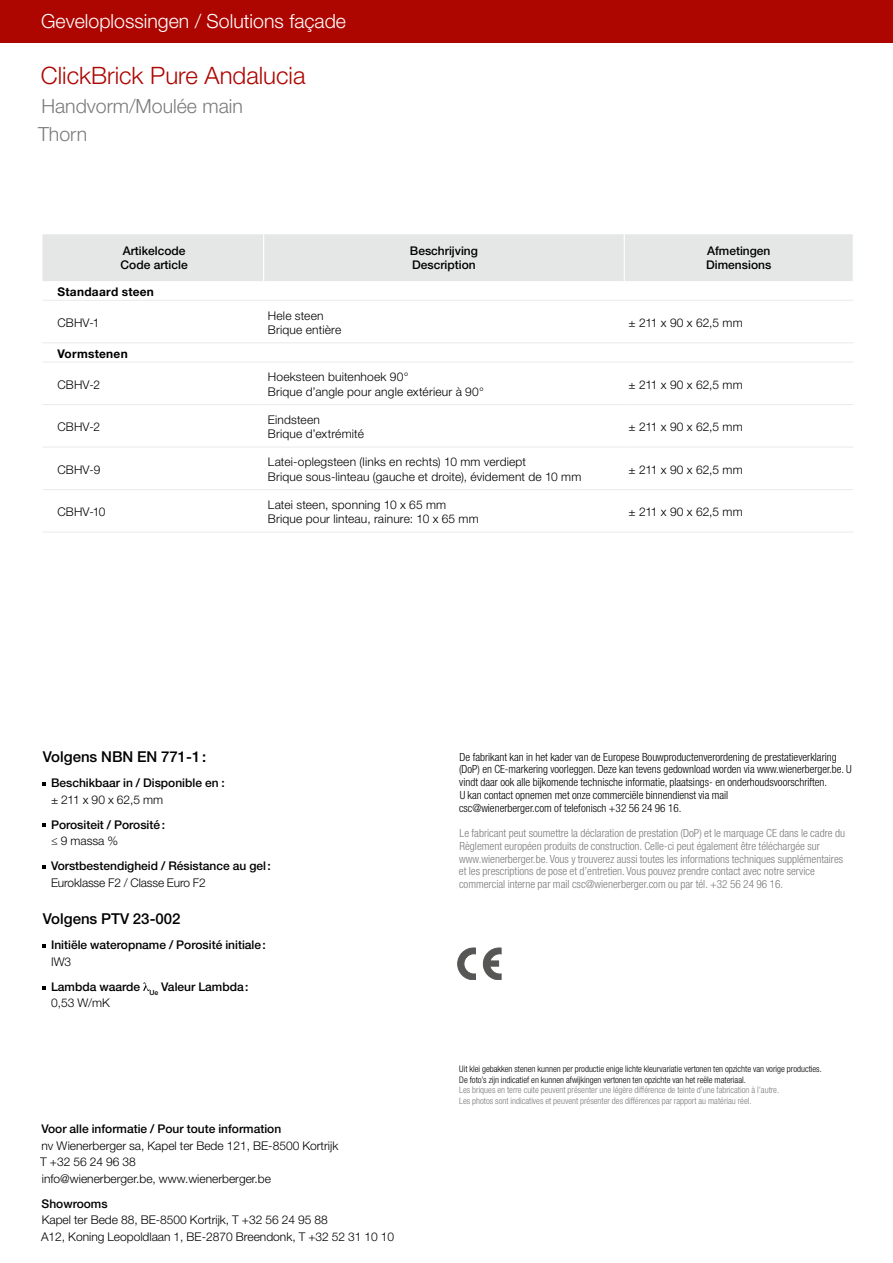
<style>
.page{position:relative;width:893px;height:1263px;background:#fff}
.page>*{position:absolute;margin:0;border:0;box-sizing:border-box;transform-origin:0 0}
.t1{font:300 24px "Helvetica Neue LT Std";color:#ad0600}
.t2{font:300 19.5px "Helvetica Neue LT Std";color:#fff}
.t3{font:300 19.5px/28.5px "Helvetica Neue LT Std";color:#7a7b7a}
.t4{font:500 15px "Helvetica Neue LT Std";color:#000}
.t5{font:300 12px/14.4px "Helvetica Neue LT Std";letter-spacing:.005em;color:#000}
.t6{font:500 12px/14.4px "Helvetica Neue LT Std";color:#000}
.t7{font:700 12px "Helvetica Neue LT Std";letter-spacing:.025em;color:#000}
.t8{font:300 condensed 11.25px/12.8px "Helvetica Neue LT Std";color:#7a7b7a}
.t9{font:300 condensed 11.25px/12.8px "Helvetica Neue LT Std";color:#000}
.t10{font:300 condensed 9px/10.5px "Helvetica Neue LT Std";color:#000}
.t11{font:300 condensed 9px/10.5px "Helvetica Neue LT Std";color:#7a7b7a}
.s1{font-weight:300}
</style>
<div class="page">
<div style="left:0;top:0;width:893px;height:43px;background:#ad0600"></div>
<div style="left:43px;top:234px;width:810px;height:47px;background:#e5e6e6"></div>
<hr style="left:263px;top:234px;width:1px;height:47px;background:#fff">
<hr style="left:624px;top:234px;width:1px;height:47px;background:#fff">
<hr style="left:43px;top:300px;width:221px;height:1px;background:#ececec">
<hr style="left:43px;top:342px;width:221px;height:1px;background:#ececec">
<hr style="left:264px;top:342px;width:360px;height:1px;background:#ececec">
<hr style="left:624px;top:342px;width:229px;height:1px;background:#ececec">
<hr style="left:43px;top:361px;width:221px;height:2px;background:#ececec">
<hr style="left:264px;top:361px;width:360px;height:2px;background:#ececec">
<hr style="left:624px;top:361px;width:229px;height:2px;background:#ececec">
<hr style="left:43px;top:404px;width:221px;height:1px;background:#ececec">
<hr style="left:264px;top:404px;width:360px;height:1px;background:#ececec">
<hr style="left:624px;top:404px;width:229px;height:1px;background:#ececec">
<hr style="left:43px;top:446px;width:221px;height:2px;background:#ececec">
<hr style="left:264px;top:446px;width:360px;height:2px;background:#ececec">
<hr style="left:624px;top:446px;width:229px;height:2px;background:#ececec">
<hr style="left:43px;top:489px;width:221px;height:1px;background:#ececec">
<hr style="left:264px;top:489px;width:360px;height:1px;background:#ececec">
<hr style="left:624px;top:489px;width:229px;height:1px;background:#ececec">
<hr style="left:43px;top:531px;width:221px;height:2px;background:#ececec">
<hr style="left:264px;top:531px;width:360px;height:2px;background:#ececec">
<hr style="left:624px;top:531px;width:229px;height:2px;background:#ececec">
<hr style="left:264px;top:300px;width:360px;height:1px;background:#ececec">
<hr style="left:624px;top:300px;width:229px;height:1px;background:#ececec">
<svg style="left:43px;top:782px;width:3px;height:4px"></svg>
<svg style="left:43px;top:865px;width:3px;height:4px"></svg>
<svg style="left:43px;top:944px;width:3px;height:4px"></svg>
<svg style="left:143px;top:982px;width:6px;height:9px"></svg>
<svg style="left:458px;top:948px;width:18px;height:32px"></svg>
<svg style="left:483px;top:948px;width:18px;height:32px"></svg>
<div style="left:488px;top:961px;width:11px;height:5px;background:#565655"></div>
<h2 class="t2" style="left:41px;top:9px;width:306px">Geveloplossingen / Solutions façade</h2>
<h1 class="t1" style="left:41px;top:61px;width:266px">ClickBrick Pure Andalucia</h1>
<h2 class="t3" style="left:38px;top:91px;width:206px">Handvorm/Moulée main<br>Thorn</h2>
<p class="t6" style="left:121px;top:243px;width:69px">Artikelcode<br>Code article</p>
<p class="t6" style="left:410px;top:243px;width:70px">Beschrijving<br>Description</p>
<p class="t6" style="left:706px;top:243px;width:66px">Afmetingen<br>Dimensions</p>
<p class="t7" style="left:57px;top:284px;width:98px">Standaard steen</p>
<p class="t5" style="left:57px;top:315px;width:43px">CBHV-1</p>
<p class="t5" style="left:268px;top:308px;width:75px">Hele steen<br>Brique entière</p>
<p class="t5" style="left:628px;top:315px;width:116px">± 211 x 90 x 62,5 mm</p>
<p class="t7" style="left:57px;top:346px;width:72px">Vormstenen</p>
<p class="t5" style="left:57px;top:377px;width:44px">CBHV-2</p>
<p class="t5" style="left:268px;top:370px;width:217px">Hoeksteen buitenhoek 90°<br>Brique d’angle pour angle extérieur à 90°</p>
<p class="t5" style="left:628px;top:377px;width:116px">± 211 x 90 x 62,5 mm</p>
<p class="t5" style="left:57px;top:419px;width:44px">CBHV-2</p>
<p class="t5" style="left:268px;top:412px;width:98px">Eindsteen<br>Brique d’extrémité</p>
<p class="t5" style="left:628px;top:419px;width:116px">± 211 x 90 x 62,5 mm</p>
<p class="t5" style="left:57px;top:462px;width:45px">CBHV-9</p>
<p class="t5" style="left:268px;top:455px;width:315px">Latei-oplegsteen (links en rechts) 10 mm verdiept<br>Brique sous-linteau (gauche et droite), évidement de 10 mm</p>
<p class="t5" style="left:628px;top:462px;width:116px">± 211 x 90 x 62,5 mm</p>
<p class="t5" style="left:57px;top:504px;width:50px">CBHV-10</p>
<p class="t5" style="left:268px;top:497px;width:212px">Latei steen, sponning 10 x 65 mm<br>Brique pour linteau, rainure: 10 x 65 mm</p>
<p class="t5" style="left:628px;top:504px;width:116px">± 211 x 90 x 62,5 mm</p>
<p class="t4" style="left:43px;top:748px;width:165px">Volgens NBN EN 771-1:</p>
<p class="t6" style="left:51px;top:775px;width:175px">Beschikbaar in / Disponible en :</p>
<p class="t5" style="left:51px;top:792px;width:114px">± 211 x 90 x 62,5 mm</p>
<p class="t6" style="left:51px;top:817px;width:116px">Porositeit / Porosité:</p>
<p class="t5" style="left:51px;top:833px;width:69px">≤ 9 massa %</p>
<p class="t6" style="left:51px;top:858px;width:221px">Vorstbestendigheid / Résistance au gel:</p>
<p class="t5" style="left:51px;top:875px;width:156px">Euroklasse F2 / Classe Euro F2</p>
<p class="t4" style="left:43px;top:910px;width:139px">Volgens PTV 23-002</p>
<p class="t6" style="left:51px;top:938px;width:216px">Initiële wateropname / Porosité initiale:</p>
<p class="t6" style="left:51px;top:949px;width:199px;line-height:25px"><span class="s1">IW3<br></span>Lambda waarde <sub>Ue</sub> Valeur Lambda:</p>
<p class="t5" style="left:51px;top:996px;width:61px">0,53 W/mK</p>
<p class="t6" style="left:41px;top:1121px;width:241px">Voor alle informatie / Pour toute information</p>
<p class="t5" style="left:40px;top:1137px;width:300px;line-height:16.5px">nv Wienerberger sa, Kapel ter Bede 121, BE-8500 Kortrijk<br>T +32 56 24 96 38<br>info@wienerberger.be, www.wienerberger.be</p>
<p class="t6" style="left:42px;top:1196px;width:68px">Showrooms</p>
<p class="t5" style="left:41px;top:1211px;width:355px;line-height:16.5px">Kapel ter Bede 88, BE-8500 Kortrijk, T +32 56 24 95 88<br>A12, Koning Leopoldlaan 1, BE-2870 Breendonk, T +32 52 31 10 10</p>
<p class="t9" style="left:459px;top:750px;width:394px">De fabrikant kan in het kader van de Europese Bouwproductenverordening de prestatieverklaring (DoP) en CE-markering voorleggen. Deze kan tevens gedownload worden via www.wienerberger.be. U vindt daar ook alle bijkomende technische informatie, plaatsings- en onderhoudsvoorschriften.<br>U kan contact opnemen met onze commerciële binnendienst via mail<br>csc@wienerberger.com of telefonisch +32 56 24 96 16.</p>
<p class="t8" style="left:459px;top:827px;width:388px">Le fabricant peut soumettre la déclaration de prestation (DoP) et le marquage CE dans le cadre du Règlement européen produits de construction. Celle-ci peut également être téléchargée sur www.wienerberger.be. Vous y trouverez aussi toutes les informations techniques supplémentaires et les prescriptions de pose et d’entretien. Vous pouvez prendre contact avec notre service commercial interne par mail csc@wienerberger.com ou par tél. +32 56 24 96 16.</p>
<p class="t10" style="left:459px;top:1063px;width:364px">Uit klei gebakken stenen kunnen per productie enige lichte kleurvariatie vertonen ten opzichte van vorige producties.<br>De foto’s zijn indicatief en kunnen afwijkingen vertonen ten opzichte van het reële materiaal.</p>
<p class="t11" style="left:459px;top:1084px;width:321px">Les briques en terre cuite peuvent présenter une légère différence de teinte d’une fabrication à l’autre.<br>Les photos sont indicatives et peuvent présenter des différences par rapport au matériau réel.</p>
</div>
